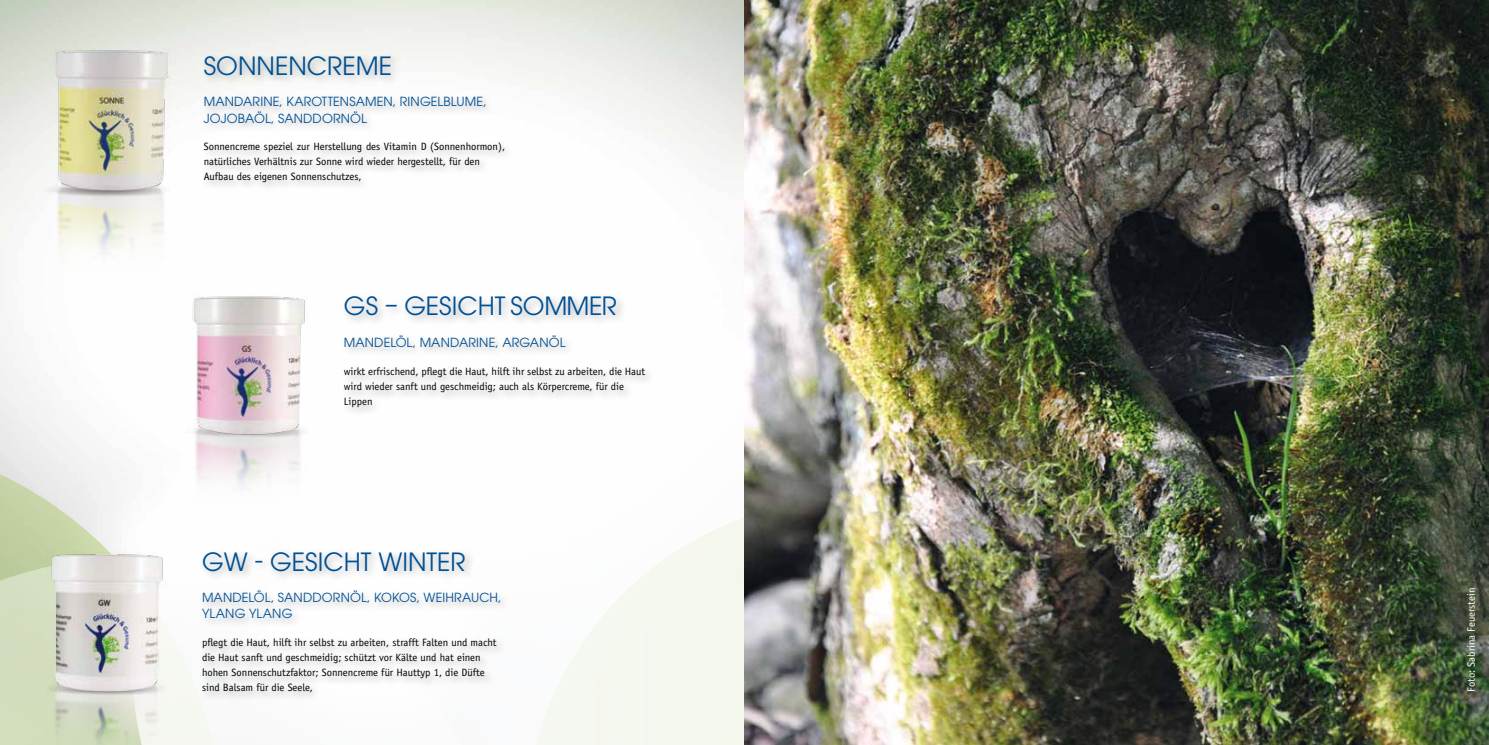
<style>
.page{position:relative;width:1489px;height:745px;background:#fff}
.page>*{position:absolute;margin:0;border:0;box-sizing:border-box;transform-origin:0 0}
.t1{font:25px "ITC Avant Garde Pro";color:#005094}
.t2{font:12.5px/16.2px "ITC Avant Garde Pro";letter-spacing:.01em;color:#005094}
.t3{font:10.62px/15px "Officina Sans";color:#000}
.t4{font:10.62px "Officina Sans";color:#fff}
</style>
<div class="page">
<svg style="left:0;top:436px;width:131px;height:121px"></svg>
<svg style="left:0;top:557px;width:18px;height:187px;background:#d0dbba"></svg>
<svg style="left:131px;top:268px;width:613px;height:476px"></svg>
<img style="left:744px;top:0;width:744px;height:744px">
<div style="left:341px;top:292px;width:314px;height:125px;background:#000;opacity:.3"></div>
<img style="left:165px;top:294px;width:180px;height:252px">
<div style="left:199px;top:547px;width:312px;height:154px;background:#000;opacity:.3"></div>
<img style="left:18px;top:551px;width:177px;height:193px">
<img style="left:27px;top:49px;width:180px;height:251px">
<div style="left:201px;top:52px;width:314px;height:141px;background:#000;opacity:.3"></div>
<h1 class="t1" style="left:204px;top:50px;width:18px">SONNENCRE</h1>
<h1 class="t1" style="left:356px;top:50px;width:35px">ME</h1>
<p class="t2" style="left:204px;top:93px;width:284px">MANDARINE, KAROTTENSAM EN, RINGELBLUM E,<br>JOJOBAÖL, SANDDORNÖL</p>
<p class="t3" style="left:204px;top:139px;width:303px">Sonnencreme speziel zur Herstellung des Vitamin D (Sonnenhormon), natürliches Verhältnis zur Sonne wird wieder hergestellt, für den<br>Aufbau des eigenen Sonnenschutzes,</p>
<h1 class="t1" style="left:344px;top:290px;width:96px">GS – GESICHT</h1>
<h1 class="t1" style="left:510px;top:290px;width:108px">SOMMER</h1>
<p class="t2" style="left:344px;top:333px;width:223px">MANDELÖL, MANDARINE, ARGANÖL</p>
<p class="t3" style="left:344px;top:364px;width:303px">wirkt erfrischend, pflegt die Haut, hilft ihr selbst zu arbeiten, die Haut wird wieder sanft und geschmeidig; auch als Körpercreme, für die<br>Lippen</p>
<h1 class="t1" style="left:202px;top:545px;width:104px">GW - GESICHT</h1>
<h1 class="t1" style="left:378px;top:545px;width:16px">WINTER</h1>
<p class="t2" style="left:202px;top:588px;width:301px">MANDELÖL, SANDDORNÖL, KOKOS, WEIHRAUCH,<br>YLANG YLANG</p>
<p class="t3" style="left:202px;top:634px;width:296px">pflegt die Haut, hilft ihr selbst zu arbeiten, strafft Falten und macht die Haut sanft und geschmeidig; schützt vor Kälte und hat einen hohen Sonnenschutzfaktor; Sonnencreme für Hauttyp 1, die Düfte sind Balsam für die Seele,</p>
<p class="t4" style="left:1464px;top:691px;width:106px;rotate:-90deg">Foto: Sabrina Feuerstein</p>
</div>
